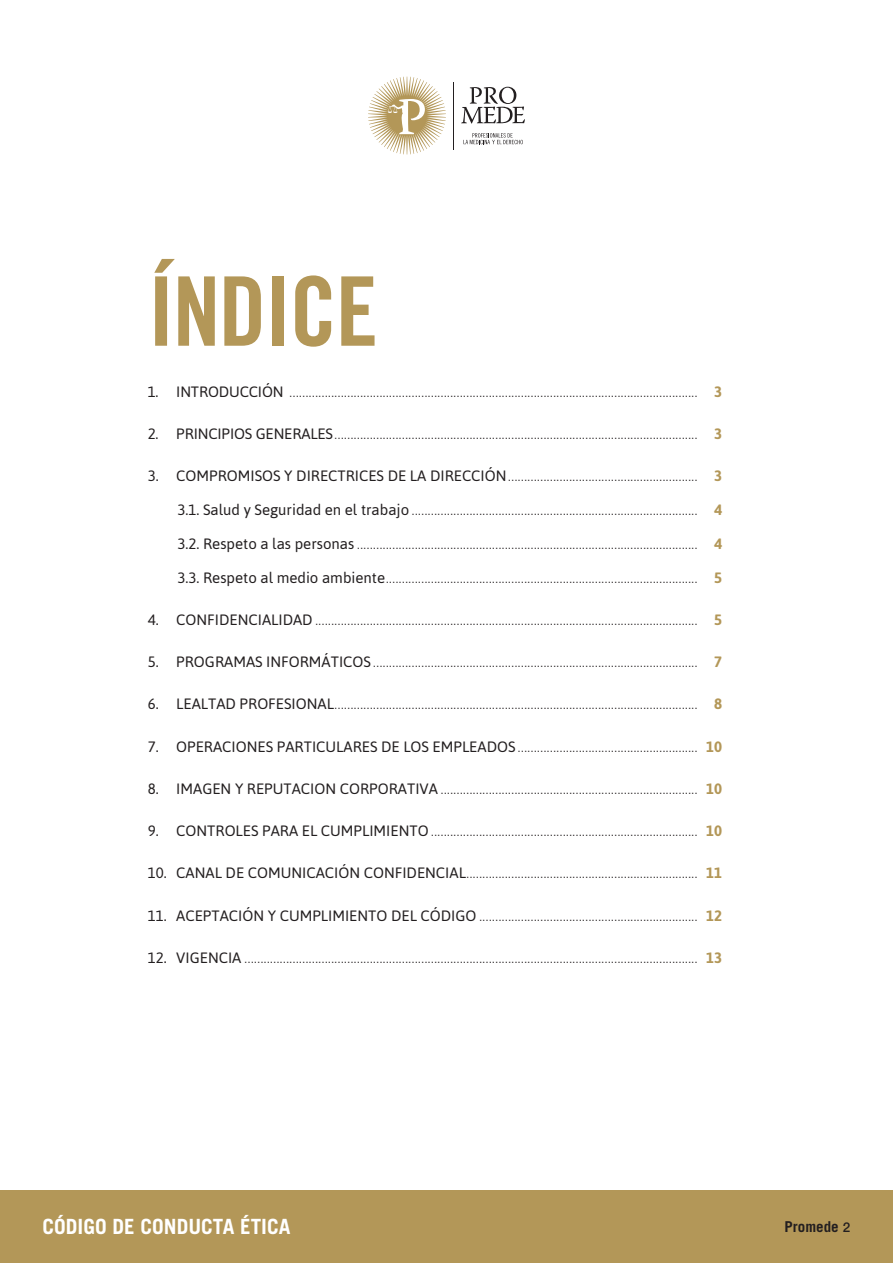
<style>
.page{position:relative;width:893px;height:1263px;background:#fff}
.page>*{position:absolute;margin:0;border:0;box-sizing:border-box;transform-origin:0 0}
.t1{font:96px "Trade Gothic LT Std Bd Cn 20";letter-spacing:-.02em;color:#b39758}
.t2{font:700 21px "Trade Gothic LT Std";color:#fff}
.t3{font:700 15px "Trade Gothic LT Std";color:#231f20}
.t4{font:300 12px "Helvetica Neue LT Std";color:#231f20}
.s1{font-family:"Asap";font-weight:400;font-size:15px}
.s2{font-family:"Asap";font-weight:700;font-size:15px;color:#b39758}
.s3{font-family:"Helvetica Neue LT Std";font-weight:500;font-size:13.5px}
</style>
<div class="page">
<div style="left:0;top:1191px;width:893px;height:72px;background:#b39758"></div>
<hr style="left:453px;top:82px;width:1px;height:67px;background:#231f20">
<svg style="left:368px;top:77px;width:78px;height:78px"></svg>
<svg style="left:463px;top:133px;width:60px;height:11px"></svg>
<svg style="left:461px;top:87px;width:64px;height:37px"></svg>
<p class="t1" style="left:148px;top:253px;width:232px">ÍNDICE</p>
<p class="t4" style="left:148px;top:385px;width:576px"><span class="s1">1. INTRODUCCIÓN</span> ............................................................................................................................... <span class="s2">3</span></p>
<p class="t4" style="left:148px;top:427px;width:576px"><span class="s1">2. PRINCIPIOS GENERALES</span>................................................................................................................. <span class="s2">3</span></p>
<p class="t4" style="left:148px;top:470px;width:576px"><span class="s1">3. COMPROMISOS Y DIRECTRICES DE LA DIRECCIÓN</span>........................................................... <span class="s2">3</span></p>
<p class="t4" style="left:178px;top:503px;width:546px"><span class="s1">3.1. Salud y Seguridad en el trabajo</span> ......................................................................................... <span class="s2">4</span></p>
<p class="t4" style="left:178px;top:537px;width:546px"><span class="s1">3.2. Respeto a las personas</span> .......................................................................................................... <span class="s2">4</span></p>
<p class="t4" style="left:178px;top:571px;width:546px"><span class="s1">3.3. Respeto al medio ambiente</span>................................................................................................. <span class="s2">5</span></p>
<p class="t4" style="left:148px;top:613px;width:576px"><span class="s1">4. CONFIDENCIALIDAD</span> ....................................................................................................................... <span class="s2">5</span></p>
<p class="t4" style="left:148px;top:655px;width:576px"><span class="s1">5. PROGRAMAS INFORMÁTICOS</span> ..................................................................................................... <span class="s2">7</span></p>
<p class="t4" style="left:148px;top:698px;width:576px"><span class="s1">6. LEALTAD PROFESIONAL</span>................................................................................................................. <span class="s2">8</span></p>
<p class="t4" style="left:148px;top:740px;width:576px"><span class="s1">7. OPERACIONES PARTICULARES DE LOS EMPLEADOS</span> ........................................................ <span class="s2">10</span></p>
<p class="t4" style="left:148px;top:782px;width:576px"><span class="s1">8. IMAGEN Y REPUTACION CORPORATIVA</span> ................................................................................ <span class="s2">10</span></p>
<p class="t4" style="left:148px;top:824px;width:576px"><span class="s1">9. CONTROLES PARA EL CUMPLIMIENTO</span> ................................................................................... <span class="s2">10</span></p>
<p class="t4" style="left:148px;top:867px;width:576px"><span class="s1">10. CANAL DE COMUNICACIÓN CONFIDENCIAL</span>........................................................................ <span class="s2">11</span></p>
<p class="t4" style="left:148px;top:909px;width:576px"><span class="s1">11. ACEPTACIÓN Y CUMPLIMIENTO DEL CÓDIGO</span> .................................................................... <span class="s2">12</span></p>
<p class="t4" style="left:148px;top:951px;width:576px"><span class="s1">12. VIGENCIA</span> ............................................................................................................................................. <span class="s2">13</span></p>
<h2 class="t2" style="left:43px;top:1214px;width:249px">CÓDIGO DE CONDUCTA ÉTICA</h2>
<p class="t3" style="left:785px;top:1218px;width:67px">Promede <span class="s3">2</span></p>
</div>
